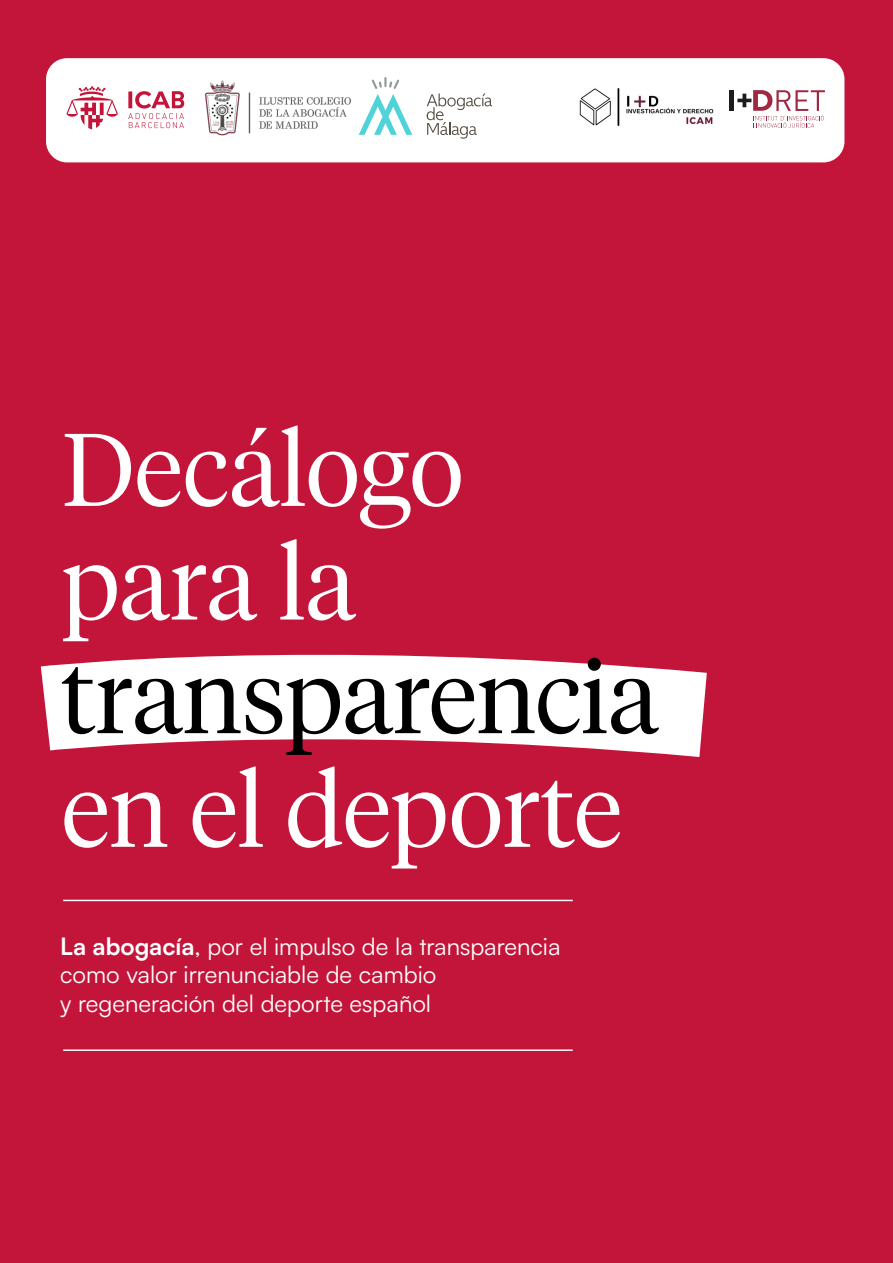
<style>
.page{position:relative;width:893px;height:1263px;background:#c3153a}
.page>*{position:absolute;margin:0;border:0;box-sizing:border-box;transform-origin:0 0}
.t1{font:300 102.6px/113.6px "Tiempos Headline";color:#fff}
.t2{font:300 102.6px "Tiempos Headline";color:#000}
.t3{font:23.85px/29px "Satoshi";color:#fff}
.s1{font-weight:700}
</style>
<div class="page">
<svg style="left:40px;top:654px;width:667px;height:103px;fill:#fff"></svg>
<hr style="left:63px;top:900px;width:510px;height:1px;background:#fff">
<hr style="left:63px;top:1049px;width:510px;height:2px;background:#fff">
<div style="left:46px;top:58px;width:798px;height:104px;background:#fff;border-radius:21px"></div>
<svg style="left:66px;top:86px;width:118px;height:43px"></svg>
<hr style="left:730px;top:90px;width:4px;height:21px;background:#1d1d1b">
<svg style="left:737px;top:90px;width:88px;height:38px"></svg>
<img style="left:193px;top:58px;width:170px;height:105px">
<img style="left:579px;top:88px;width:135px;height:38px">
<svg style="left:359px;top:77px;width:53px;height:58px"></svg>
<svg style="left:427px;top:93px;width:65px;height:46px"></svg>
<h1 class="t1" style="left:62px;top:408px;width:403px">Decálogo para la</h1>
<h1 class="t2" style="left:62px;top:627px;width:598px">transparencia</h1>
<h1 class="t1" style="left:62px;top:748px;width:561px">en el deporte</h1>
<p class="t3" style="left:60px;top:930px;width:502px"><span class="s1">La abogacía</span>, por el impulso de la transparencia como valor irrenunciable de cambio<br>y regeneración del deporte español</p>
</div>
